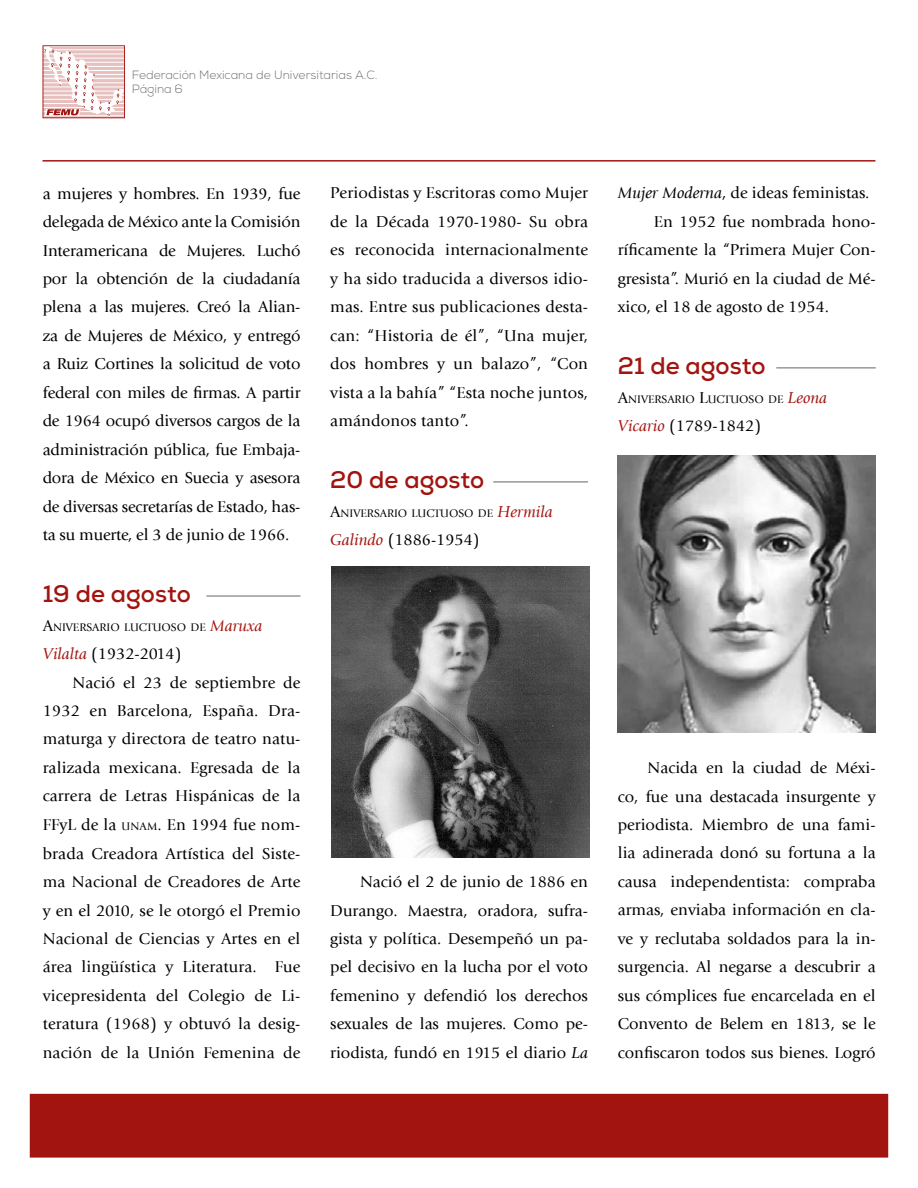
<style>
.page{position:relative;width:918px;height:1188px;background:#fff}
.page>*{position:absolute;margin:0;border:0;box-sizing:border-box;transform-origin:0 0}
.t1{font:700 24px "Nexa";color:#a1140f}
.t2{font:16.5px/28.5px "Giovanni LT";letter-spacing:.01em;color:#000;text-align:justify}
.t3{font:16.5px "Giovanni LT";color:#000}
.t4{font:300 12px/14.4px "Nexa";color:#707070}
.t5{font:11.55px "Giovanni LT";color:#000}
.s1{font-size:16.5px}
.s2{font-style:italic;font-size:16.5px;color:#a1140f}
.s3{font-style:italic;color:#a1140f}
.s4{font-size:11.55px}
.s5{font-style:italic}
</style>
<div class="page">
<svg style="left:43px;top:45px;width:82px;height:73px"></svg>
<hr style="left:43px;top:160px;width:832px;height:2px;background:#a1140f">
<div style="left:30px;top:1094px;width:858px;height:64px;background:#a1140f"></div>
<hr style="left:776px;top:367px;width:100px;height:2px;background:#000">
<hr style="left:493px;top:481px;width:95px;height:2px;background:#000">
<hr style="left:206px;top:595px;width:94px;height:2px;background:#000">
<img style="left:618px;top:456px;width:257px;height:276px">
<img style="left:332px;top:567px;width:258px;height:291px">
<p class="t4" style="left:132px;top:68px;width:247px">Federación Mexicana de Universitarias A.C.<br>Página 6</p>
<p class="t2" style="left:43px;top:179px;width:259px">a mujeres y hombres. En 1939, fue delegada de México ante la Comisión Interamericana de Mujeres. Luchó por la obtención de la ciudadanía plena a las mujeres. Creó la Alian&shy;za de Mujeres de México, y entregó a Ruiz Cortines la solicitud de voto federal con miles de firmas. A partir de 1964 ocupó diversos cargos de la administración pública, fue Embaja&shy;dora de México en Suecia y asesora de diversas secretarías de Estado, has&shy;ta su muerte, el 3 de junio de 1966.</p>
<h1 class="t1" style="left:43px;top:578px;width:150px">19 de agosto</h1>
<p class="t5" style="left:43px;top:620px;width:221px"><span class="s1">A</span>NIVERSARIO LUCTUOSO DE <span class="s2">Maruxa</span></p>
<p class="t3" style="left:43px;top:644px;width:140px"><span class="s3">Vilalta</span> (1932-2014)</p>
<p class="t2" style="left:72px;top:668px;width:230px">Nació el 23 de septiembre de</p>
<p class="t2" style="left:43px;top:697px;width:259px">1932 en Barcelona, España. Dra-</p>
<p class="t2" style="left:43px;top:725px;width:259px">maturga y directora de teatro natu-</p>
<p class="t2" style="left:43px;top:754px;width:259px">ralizada mexicana. Egresada de la</p>
<p class="t2" style="left:43px;top:782px;width:259px">carrera de Letras Hispánicas de la</p>
<p class="t2" style="left:43px;top:811px;width:259px">FFyL de la <span class="s4">UNAM</span>. En 1994 fue nom-</p>
<p class="t2" style="left:43px;top:839px;width:259px">brada Creadora Artística del Siste-</p>
<p class="t2" style="left:43px;top:868px;width:259px">ma Nacional de Creadores de Arte</p>
<p class="t2" style="left:43px;top:896px;width:259px">y en el 2010, se le otorgó el Premio</p>
<p class="t2" style="left:43px;top:925px;width:259px">Nacional de Ciencias y Artes en el</p>
<p class="t2" style="left:43px;top:953px;width:259px">área lingüística y Literatura. Fue</p>
<p class="t2" style="left:43px;top:982px;width:259px">vicepresidenta del Colegio de Li-</p>
<p class="t2" style="left:43px;top:1010px;width:259px">teratura (1968) y obtuvó la desig-</p>
<p class="t2" style="left:43px;top:1039px;width:259px">nación de la Unión Femenina de</p>
<p class="t2" style="left:330px;top:179px;width:259px">Periodistas y Escritoras como Mujer de la Década 1970-1980- Su obra es reconocida internacionalmente y ha sido traducida a diversos idio&shy;mas. Entre sus publicaciones desta&shy;can: “Historia de él”, “Una mujer, dos hombres y un balazo”, “Con vista a la bahía” “Esta noche juntos, amándonos tanto”.</p>
<h1 class="t1" style="left:330px;top:464px;width:156px">20 de agosto</h1>
<p class="t5" style="left:330px;top:506px;width:224px"><span class="s1">A</span>NIVERSARIO LUCTUOSO DE <span class="s2">Hermila</span></p>
<p class="t3" style="left:330px;top:530px;width:151px"><span class="s3">Galindo</span> (1886-1954)</p>
<p class="t2" style="left:618px;top:179px;width:253px"><span class="s5">Mujer Moderna</span>, de ideas feministas.</p>
<p class="t2" style="left:654px;top:208px;width:223px">En 1952 fue nombrada hono-</p>
<p class="t2" style="left:618px;top:236px;width:259px">ríficamente la “Primera Mujer Con-</p>
<p class="t2" style="left:618px;top:264px;width:259px">gresista”. Murió en la ciudad de Mé-</p>
<p class="t2" style="left:618px;top:293px;width:213px">xico, el 18 de agosto de 1954.</p>
<h1 class="t1" style="left:618px;top:350px;width:149px">21 de agosto</h1>
<p class="t5" style="left:618px;top:392px;width:211px"><span class="s1">A</span>NIVERSARIO <span class="s1">L</span>UCTUOSO DE <span class="s2">Leona</span></p>
<p class="t3" style="left:618px;top:416px;width:145px"><span class="s3">Vicario</span> (1789-1842)</p>
<p class="t2" style="left:330px;top:868px;width:259px;text-indent:30px">Nació el 2 de junio de 1886 en Durango. Maestra, oradora, sufra&shy;gista y política. Desempeñó un pa&shy;pel decisivo en la lucha por el voto femenino y defendió los derechos sexuales de las mujeres. Como pe&shy;riodista, fundó en 1915 el diario <span class="s5">La</span></p>
<p class="t2" style="left:618px;top:754px;width:259px;text-indent:30px">Nacida en la ciudad de Méxi&shy;co, fue una destacada insurgente y periodista. Miembro de una fami&shy;lia adinerada donó su fortuna a la causa independentista: compraba armas, enviaba información en cla&shy;ve y reclutaba soldados para la in&shy;surgencia. Al negarse a descubrir a sus cómplices fue encarcelada en el Convento de Belem en 1813, se le confiscaron todos sus bienes. Logró</p>
</div>
